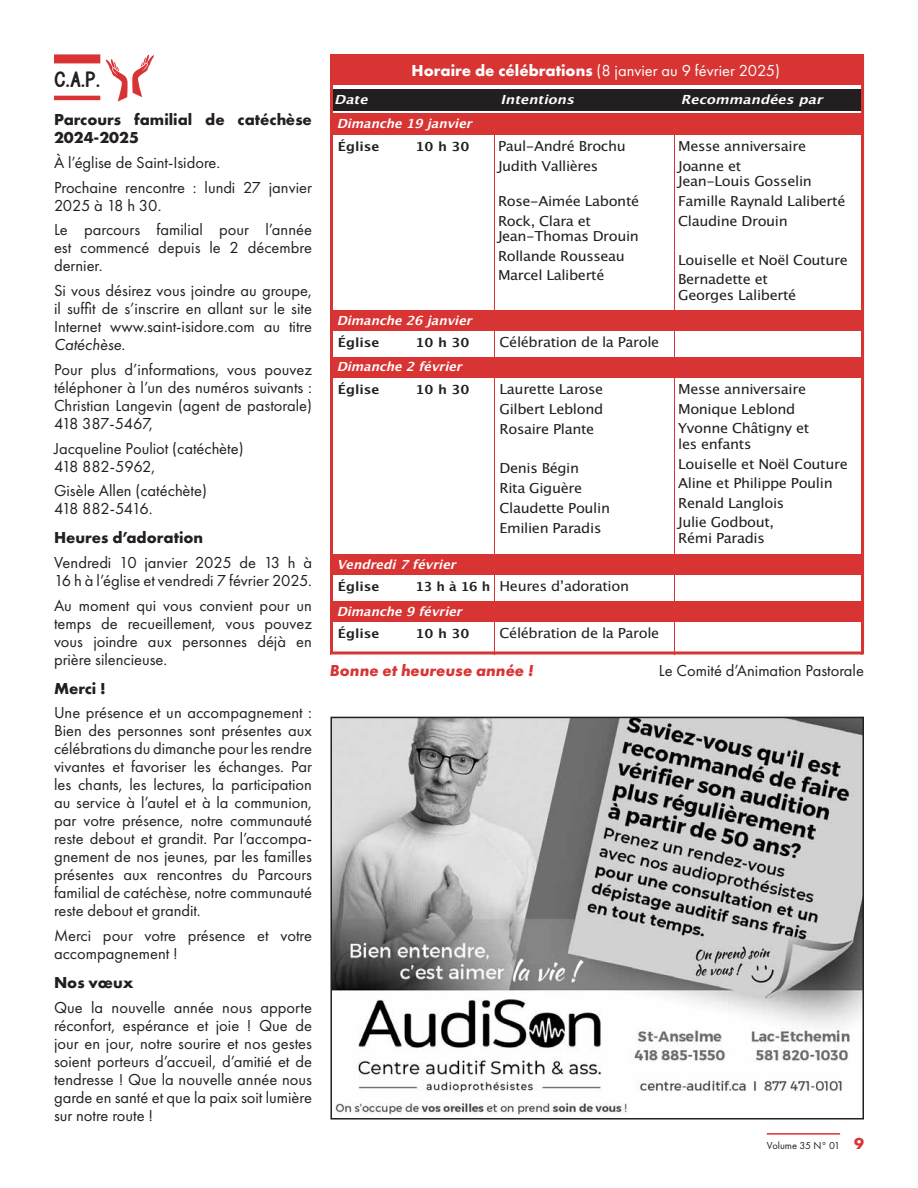
<style>
.page{position:relative;width:918px;height:1188px;background:#fff}
.page>*{position:absolute;margin:0;border:0;box-sizing:border-box;transform-origin:0 0}
.t1{font:700 18px "Bondan";color:#231f20}
.t2{font:16.5px/18px "Futura PT";color:#231f20}
.t3{font:700 16.5px/18px "Futura PT";color:#231f20}
.t4{font:16.5px "Futura PT";color:#fff}
.t5{font:italic 700 16.5px "Futura PT";color:#d93434}
.t6{font:italic 16.5px "Futura PT";color:#231f20}
.t7{font:13.8px/19.6px "Lucida Grande";letter-spacing:-.025em;color:#231f20;scale:1.06 1}
.t8{font:italic 700 12.45px "Lucida Grande";color:#fff}
.t9{font:700 12.45px "Lucida Grande";color:#231f20;scale:1.09 1}
.t10{font:italic 700 12.45px "Lucida Grande";color:#fff;scale:1.13 1}
.t11{font:700 12.45px "Lucida Grande";color:#231f20;scale:1.04 1}
.t12{font:10.5px "Futura PT";color:#231f20}
.s1{font-weight:700}
.s2{font-weight:700;font-size:16.5px;color:#d93434}
</style>
<div class="page">
<hr style="left:767px;top:1133px;width:73px;height:2px;background:#d93434">
<img style="left:333px;top:720px;width:528px;height:395px">
<div style="left:330px;top:717px;width:534px;height:403px;border:2px solid #231f20"></div>
<hr style="left:54px;top:96px;width:46px;height:4px;background:#d93434">
<div style="left:54px;top:54px;width:46px;height:9px;background:#d93434"></div>
<svg style="left:106px;top:55px;width:48px;height:47px"></svg>
<hr style="left:330px;top:113px;width:532px;height:1px;background:#d93434">
<hr style="left:494px;top:114px;width:1px;height:540px;background:#d93434">
<hr style="left:674px;top:114px;width:1px;height:540px;background:#d93434">
<div style="left:330px;top:89px;width:532px;height:21px;background:#231f20"></div>
<div style="left:330px;top:114px;width:532px;height:21px;background:#d93434"></div>
<div style="left:330px;top:357px;width:532px;height:21px;background:#d93434"></div>
<div style="left:330px;top:310px;width:532px;height:21px;background:#d93434"></div>
<div style="left:330px;top:554px;width:532px;height:21px;background:#d93434"></div>
<div style="left:330px;top:601px;width:532px;height:21px;background:#d93434"></div>
<div style="left:330px;top:54px;width:534px;height:600px;border:3px solid #d93434"></div>
<div style="left:330px;top:54px;width:532px;height:31px;background:#d93434"></div>
<p class="t1" style="left:54px;top:71px;width:48px">C.A.P.</p>
<p class="t3" style="left:54px;top:110px;width:260px">Parcours familial de catéchèse<br>2024-2025</p>
<p class="t2" style="left:54px;top:150px;width:260px;line-height:24.8px">À l’église de Saint-Isidore.<br>Prochaine rencontre : lundi 27 janvier</p>
<p class="t2" style="left:54px;top:193px;width:260px;line-height:24.8px">2025 à 18 h 30.<br>Le parcours familial pour l’année</p>
<p class="t2" style="left:54px;top:239px;width:259px">est commencé depuis le 2 décembre dernier.</p>
<p class="t2" style="left:54px;top:282px;width:260px;text-align:justify">Si vous désirez vous joindre au groupe, il suffit de s’inscrire en allant sur le site Internet www.saint-isidore.com au titre</p>
<p class="t6" style="left:54px;top:335px;width:73px">Catéchèse.</p>
<p class="t2" style="left:54px;top:360px;width:260px;text-align:justify">Pour plus d’informations, vous pouvez téléphoner à l’un des numéros suivants :<br>Christian Langevin (agent de pastorale)<br>418 387-5467,</p>
<p class="t2" style="left:54px;top:439px;width:191px">Jacqueline Pouliot (catéchète)<br>418 882-5962,</p>
<p class="t2" style="left:54px;top:482px;width:154px">Gisèle Allen (catéchète)<br>418 882-5416.</p>
<p class="t3" style="left:54px;top:528px;width:151px">Heures d’adoration</p>
<p class="t2" style="left:54px;top:553px;width:260px">Vendredi 10 janvier 2025 de 13 h à<br>16 h à l’église et vendredi 7 février 2025.</p>
<p class="t2" style="left:54px;top:596px;width:260px;text-align:justify">Au moment qui vous convient pour un temps de recueillement, vous pouvez vous joindre aux personnes déjà en prière silencieuse.</p>
<p class="t3" style="left:54px;top:679px;width:53px">Merci !</p>
<p class="t2" style="left:54px;top:704px;width:260px;text-align:justify">Une présence et un accompagnement :<br>Bien des personnes sont présentes aux célébrations du dimanche pour les rendre vivantes et favoriser les échanges. Par les chants, les lectures, la participation au service à l’autel et à la communion, par votre présence, notre communauté reste debout et grandit. Par l’accompa&shy;gnement de nos jeunes, par les familles présentes aux rencontres du Parcours familial de catéchèse, notre communauté reste debout et grandit.</p>
<p class="t2" style="left:54px;top:927px;width:259px">Merci pour votre présence et votre accompagnement !</p>
<p class="t3" style="left:54px;top:973px;width:81px">Nos vœux</p>
<p class="t2" style="left:54px;top:998px;width:260px;text-align:justify">Que la nouvelle année nous apporte réconfort, espérance et joie ! Que de jour en jour, notre sourire et nos gestes soient porteurs d’accueil, d’amitié et de tendresse ! Que la nouvelle année nous garde en santé et que la paix soit lumière sur notre route !</p>
<p class="t4" style="left:412px;top:60px;width:370px"><span class="s1">Horaire de célébrations</span> (8 janvier au 9 février 2025)</p>
<p class="t10" style="left:334px;top:89px;width:35px">Date</p>
<p class="t10" style="left:501px;top:89px;width:71px">Intentions</p>
<p class="t10" style="left:681px;top:89px;width:131px">Recommandéespar</p>
<p class="t7" style="left:498px;top:137px;width:122px">Paul-André Brochu<br>Judith Vallières</p>
<p class="t7" style="left:498px;top:191px;width:135px">Rose-Aimée Labonté<br>Rock, Clara et</p>
<p class="t7" style="left:498px;top:227px;width:134px">Jean-Thomas Drouin<br>Rollande Rousseau<br>Marcel Laliberté</p>
<p class="t8" style="left:337px;top:110px;width:107px">Vendredi7juin</p>
<p class="t8" style="left:466px;top:114px;width:12px">r</p>
<p class="t8" style="left:337px;top:114px;width:135px">Dimanche19janvie</p>
<p class="t9" style="left:338px;top:137px;width:40px">Église</p>
<p class="t9" style="left:416px;top:137px;width:51px">10 h 30</p>
<p class="t7" style="left:678px;top:137px;width:122px">Messe anniversaire<br>Joanne et</p>
<p class="t7" style="left:678px;top:172px;width:159px">Jean-Louis Gosselin<br>Famille Raynald Laliberté<br>Claudine Drouin</p>
<p class="t7" style="left:678px;top:250px;width:162px">Louiselle et Noël Couture<br>Bernadette et</p>
<p class="t7" style="left:678px;top:285px;width:113px">Georges Laliberté</p>
<p class="t8" style="left:337px;top:310px;width:141px">Dimanche26janvier</p>
<p class="t9" style="left:338px;top:333px;width:40px">Église</p>
<p class="t9" style="left:416px;top:333px;width:51px">10 h 30</p>
<p class="t8" style="left:337px;top:357px;width:131px">Dimanche2février</p>
<p class="t7" style="left:500px;top:332px;width:152px">Célébration de la Parole</p>
<p class="t9" style="left:338px;top:380px;width:40px">Église</p>
<p class="t9" style="left:416px;top:380px;width:51px">10 h 30</p>
<p class="t7" style="left:500px;top:380px;width:99px;text-align:justify">Laurette Larose Gilbert Leblond Rosaire Plante</p>
<p class="t7" style="left:500px;top:459px;width:106px">Denis Bégin<br>Rita Giguère<br>Claudette Poulin<br>Emilien Paradis</p>
<p class="t8" style="left:337px;top:554px;width:125px">Vendredi7février</p>
<p class="t9" style="left:338px;top:576px;width:40px">Église</p>
<p class="t11" style="left:416px;top:576px;width:73px">13 h à 16 h</p>
<p class="t8" style="left:337px;top:601px;width:131px">Dimanche9février</p>
<p class="t9" style="left:338px;top:624px;width:40px">Église</p>
<p class="t9" style="left:416px;top:624px;width:51px">10 h 30</p>
<p class="t7" style="left:500px;top:576px;width:124px">Heures dʼadoration</p>
<p class="t7" style="left:500px;top:624px;width:152px">Célébration de la Parole</p>
<p class="t7" style="left:678px;top:380px;width:125px">Messe anniversaire<br>Monique Leblond<br>Yvonne Châtigny et</p>
<p class="t7" style="left:678px;top:434px;width:162px">les enfants<br>Louiselle et Noël Couture<br>Aline et Philippe Poulin<br>Renald Langlois<br>Julie Godbout,</p>
<p class="t7" style="left:678px;top:528px;width:83px">Rémi Paradis</p>
<p class="t5" style="left:330px;top:660px;width:205px">Bonne et heureuse année !</p>
<p class="t2" style="left:659px;top:661px;width:207px">Le Comité d’Animation Pastorale</p>
<p class="t12" style="left:767px;top:1139px;width:99px">Volume 35 N° 01 <span class="s2">9</span></p>
</div>
